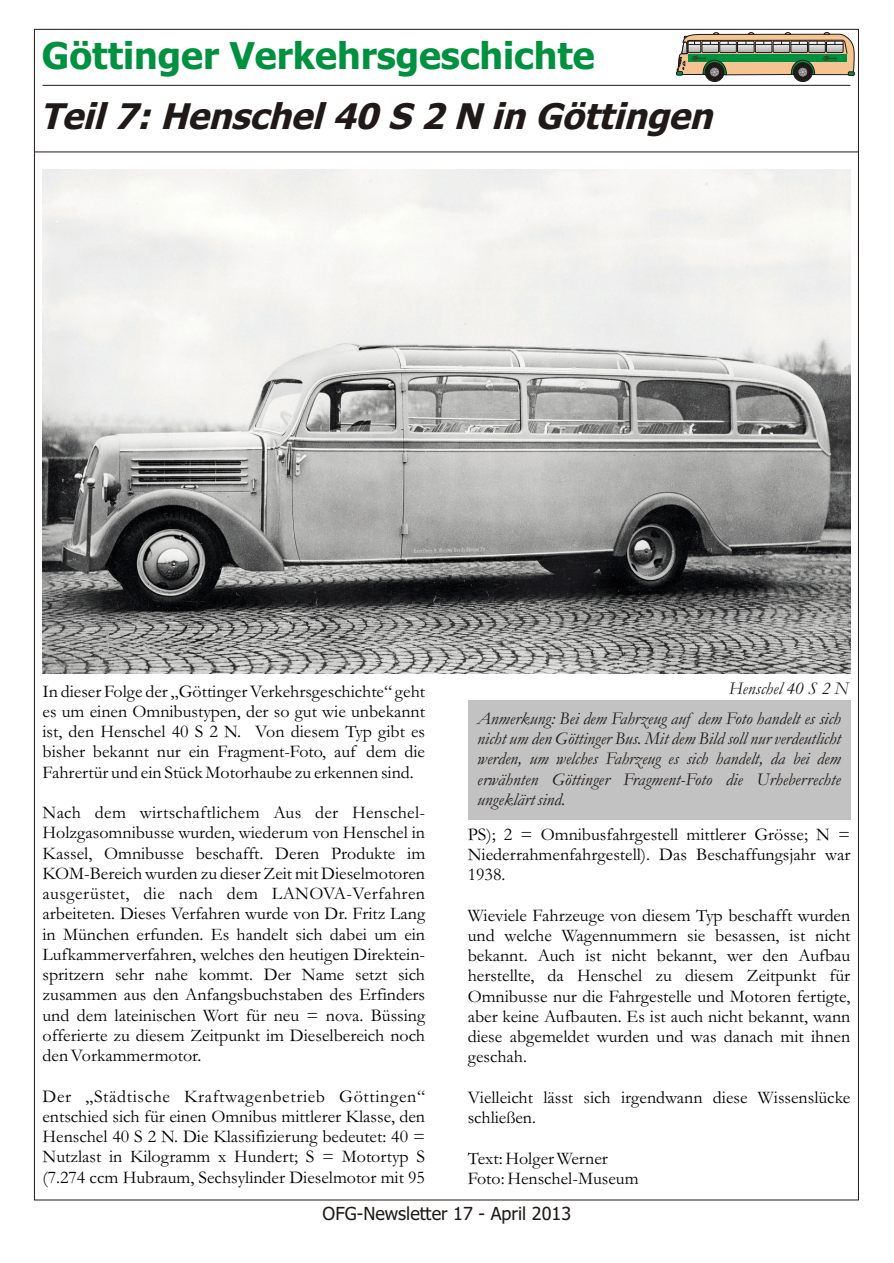
<style>
.page{position:relative;width:894px;height:1263px;background:#fff}
.page>*{position:absolute;margin:0;border:0;box-sizing:border-box;transform-origin:0 0}
.t1{font:700 36.9px "Tahoma";color:#009140}
.t2{font:italic 700 35.4px "Tahoma";color:#1f1a17}
.t3{font:18px/20.2px "Garamond";color:#000;text-align:justify}
.t4{font:italic 18px/20.2px "Garamond";color:#1f1a17}
.t5{font:18px "Tahoma";color:#1f1a17}
.t6{font:700 1.65px "Humanst 521 Cn BT";letter-spacing:.025em;color:#1f1a17}
</style>
<div class="page">
<div style="left:468px;top:700px;width:382px;height:119px;background:#c2c2c2"></div>
<hr style="left:43px;top:85px;width:807px;height:1px;background:#1f1a17">
<hr style="left:34px;top:152px;width:824px;height:1px;background:#1f1a17">
<div style="left:705px;top:62px;width:19px;height:20px;background:#1f1a17;border:1px solid #1f1a17;border-radius:50%"></div>
<div style="left:793px;top:63px;width:19px;height:19px;background:#1f1a17;border:1px solid #1f1a17;border-radius:50%"></div>
<svg style="left:676px;top:32px;width:178px;height:44px;background:#979d7d"></svg>
<img style="left:43px;top:169px;width:807px;height:505px">
<h1 class="t1" style="left:42px;top:41px;width:554px">Göttinger Verkehrsgeschichte</h1>
<h2 class="t2" style="left:40px;top:102px;width:683px">Teil7:Henschel40 S 2 N in Göttingen</h2>
<p class="t6" style="left:695px;top:58px;width:13px">MNIBUSFREUNDE</p>
<p class="t6" style="left:826px;top:58px;width:13px">MNIBUSFREUNDE</p>
<p class="t4" style="left:477px;top:675px;width:373px;line-height:30.2px;text-indent:251px">Henschel 40 S 2 N<br>Anmerkung: Bei dem Fahrzeug auf dem Foto handelt es sich</p>
<p class="t4" style="left:477px;top:730px;width:365px;text-align:justify">nicht um den Göttinger Bus. Mit dem Bild soll nur verdeutlicht werden, um welches Fahrzeug es sich handelt, da bei dem erwähnten Göttinger Fragment-Foto die Urheberrechte ungeklärt sind.</p>
<p class="t3" style="left:43px;top:683px;width:384px">In dieser Folge der „Göttinger Verkehrsgeschichte“ geht es um einen Omnibustypen, der so gut wie unbekannt ist, den Henschel 40 S 2 N. Von diesem Typ gibt es bisher bekannt nur ein Fragment-Foto, auf dem die Fahrertür und ein Stück Motorhaube zu erkennen sind.</p>
<p class="t3" style="left:43px;top:804px;width:384px">Nach dem wirtschaftlichem Aus der Henschel-Holzgasomnibusse wurden, wiederum von Henschel in Kassel, Omnibusse beschafft. Deren Produkte im KOM-Bereich wurden zu dieser Zeit mit Dieselmotoren ausgerüstet, die nach dem LANOVA-Verfahren arbeiteten. Dieses Verfahren wurde von Dr. Fritz Lang in München erfunden. Es handelt sich dabei um ein Lufkammerverfahren, welches den heutigen Direktein&shy;spritzern sehr nahe kommt. Der Name setzt sich zusammen aus den Anfangsbuchstaben des Erfinders und dem lateinischen Wort für neu = nova. Büssing offerierte zu diesem Zeitpunkt im Dieselbereich noch den Vorkammermotor.</p>
<p class="t3" style="left:43px;top:1088px;width:384px">Der „Städtische Kraftwagenbetrieb Göttingen“ entschied sich für einen Omnibus mittlerer Klasse, den Henschel 40 S 2 N. Die Klassifizierung bedeutet: 40 = Nutzlast in Kilogramm x Hundert; S = Motortyp S (7.274 ccm Hubraum, Sechsylinder Dieselmotor mit 95</p>
<p class="t3" style="left:468px;top:826px;width:384px">PS); 2 = Omnibusfahrgestell mittlerer Grösse; N = Niederrahmenfahrgestell). Das Beschaffungsjahr war 1938.</p>
<p class="t3" style="left:468px;top:907px;width:384px">Wieviele Fahrzeuge von diesem Typ beschafft wurden und welche Wagennummern sie besassen, ist nicht bekannt. Auch ist nicht bekannt, wer den Aufbau herstellte, da Henschel zu diesem Zeitpunkt für Omnibusse nur die Fahrgestelle und Motoren fertigte, aber keine Aufbauten. Es ist auch nicht bekannt, wann diese abgemeldet wurden und was danach mit ihnen geschah.</p>
<p class="t3" style="left:468px;top:1089px;width:384px">Vielleicht lässt sich irgendwann diese Wissenslücke schließen.</p>
<p class="t3" style="left:468px;top:1150px;width:172px">Text: Holger Werner<br>Foto: Henschel-Museum</p>
<p class="t5" style="left:323px;top:1206px;width:250px">OFG-Newsletter 17 - April 2013</p>
</div>
